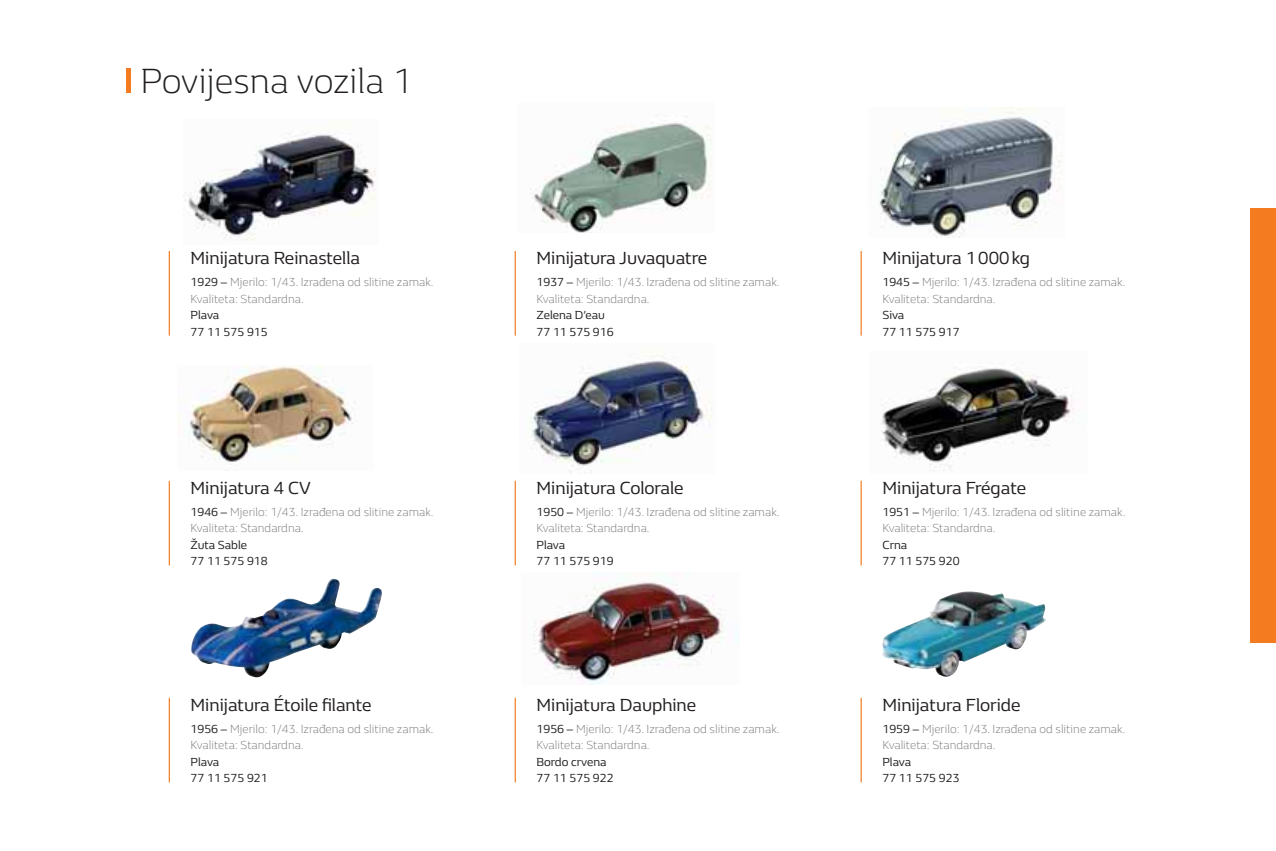
<style>
.page{position:relative;width:1276px;height:851px;background:#fff}
.page>*{position:absolute;margin:0;border:0;box-sizing:border-box;transform-origin:0 0}
.t1{font:300 36px "Renault Life";color:#231f20}
.t2{font:18px "Renault Life";color:#231f20}
.t3{font:300 12px/16.5px "Renault Life";color:#77787b}
.t4{font:12px/16.5px "Renault Life";color:#231f20}
.s1{font-weight:400;color:#231f20}
</style>
<div class="page">
<div style="left:1250px;top:208px;width:26px;height:434px;background:#f47b20"></div>
<hr style="left:514px;top:251px;width:2px;height:84px;background:#f47b20">
<img style="left:530px;top:116px;width:181px;height:117px">
<hr style="left:860px;top:251px;width:2px;height:84px;background:#f47b20">
<img style="left:879px;top:108px;width:182px;height:130px">
<hr style="left:169px;top:251px;width:1px;height:84px;background:#f47b20">
<img style="left:183px;top:133px;width:193px;height:108px">
<img style="left:177px;top:365px;width:179px;height:105px">
<hr style="left:169px;top:480px;width:1px;height:85px;background:#f47b20">
<img style="left:531px;top:355px;width:182px;height:118px">
<hr style="left:514px;top:480px;width:2px;height:85px;background:#f47b20">
<hr style="left:860px;top:480px;width:2px;height:85px;background:#f47b20">
<img style="left:881px;top:368px;width:193px;height:103px">
<hr style="left:169px;top:697px;width:1px;height:85px;background:#f47b20">
<img style="left:191px;top:578px;width:191px;height:99px">
<hr style="left:514px;top:697px;width:2px;height:85px;background:#f47b20">
<img style="left:533px;top:572px;width:192px;height:112px">
<img style="left:882px;top:591px;width:164px;height:85px">
<hr style="left:860px;top:697px;width:2px;height:85px;background:#f47b20">
<div style="left:126px;top:68px;width:5px;height:25px;background:#f47b20"></div>
<h1 class="t1" style="left:140px;top:67px;width:274px">Povijesna vozila 1</h1>
<h2 class="t2" style="left:191px;top:251px;width:171px">Minijatura Reinastella</h2>
<p class="t3" style="left:191px;top:275px;width:244px"><span class="s1">1929 –</span> Mjerilo: 1/43. Izrađena od slitine zamak.<br>Kvaliteta: Standardna.</p>
<p class="t4" style="left:191px;top:308px;width:79px">Plava<br>77 11 575 915</p>
<h2 class="t2" style="left:191px;top:481px;width:122px">Minijatura 4 CV</h2>
<p class="t3" style="left:191px;top:504px;width:244px"><span class="s1">1946 –</span> Mjerilo: 1/43. Izrađena od slitine zamak.<br>Kvaliteta: Standardna.</p>
<p class="t4" style="left:191px;top:537px;width:79px">Žuta Sable<br>77 11 575 918</p>
<h2 class="t2" style="left:191px;top:698px;width:183px">Minijatura Étoile filante</h2>
<p class="t3" style="left:191px;top:721px;width:244px"><span class="s1">1956 –</span> Mjerilo: 1/43. Izrađena od slitine zamak.<br>Kvaliteta: Standardna.</p>
<p class="t4" style="left:191px;top:754px;width:79px">Plava<br>77 11 575 921</p>
<h2 class="t2" style="left:536px;top:251px;width:172px">Minijatura Juvaquatre</h2>
<p class="t3" style="left:536px;top:275px;width:244px"><span class="s1">1937 –</span> Mjerilo: 1/43. Izrađena od slitine zamak.<br>Kvaliteta: Standardna.</p>
<p class="t4" style="left:536px;top:308px;width:79px">Zelena D’eau<br>77 11 575 916</p>
<h2 class="t2" style="left:536px;top:481px;width:149px">Minijatura Colorale</h2>
<p class="t3" style="left:536px;top:504px;width:244px"><span class="s1">1950 –</span> Mjerilo: 1/43. Izrađena od slitine zamak.<br>Kvaliteta: Standardna.</p>
<p class="t4" style="left:536px;top:537px;width:79px">Plava<br>77 11 575 919</p>
<h2 class="t2" style="left:536px;top:698px;width:161px">Minijatura Dauphine</h2>
<p class="t3" style="left:536px;top:721px;width:244px"><span class="s1">1956 –</span> Mjerilo: 1/43. Izrađena od slitine zamak.<br>Kvaliteta: Standardna.</p>
<p class="t4" style="left:536px;top:754px;width:79px">Bordo crvena<br>77 11 575 922</p>
<h2 class="t2" style="left:882px;top:251px;width:149px">Minijatura 1 000 kg</h2>
<p class="t3" style="left:882px;top:275px;width:244px"><span class="s1">1945 –</span> Mjerilo: 1/43. Izrađena od slitine zamak.<br>Kvaliteta: Standardna.</p>
<p class="t4" style="left:882px;top:308px;width:79px">Siva<br>77 11 575 917</p>
<h2 class="t2" style="left:882px;top:481px;width:145px">Minijatura Frégate</h2>
<p class="t3" style="left:882px;top:504px;width:244px"><span class="s1">1951 –</span> Mjerilo: 1/43. Izrađena od slitine zamak.<br>Kvaliteta: Standardna.</p>
<p class="t4" style="left:882px;top:537px;width:79px">Crna<br>77 11 575 920</p>
<h2 class="t2" style="left:882px;top:698px;width:140px">Minijatura Floride</h2>
<p class="t3" style="left:882px;top:721px;width:244px"><span class="s1">1959 –</span> Mjerilo: 1/43. Izrađena od slitine zamak.<br>Kvaliteta: Standardna.</p>
<p class="t4" style="left:882px;top:754px;width:79px">Plava<br>77 11 575 923</p>
</div>
